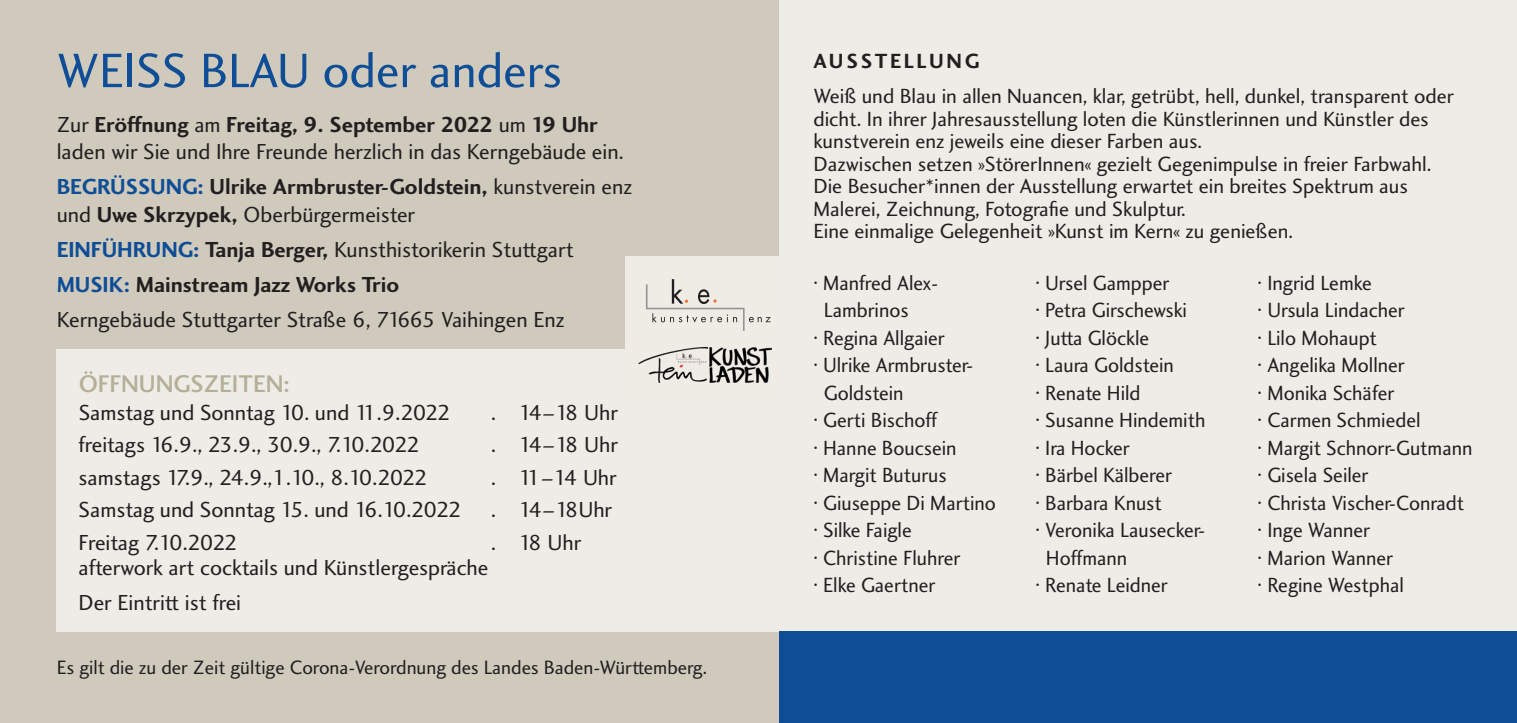
<style>
.page{position:relative;width:1517px;height:723px;background:#fff}
.page>*{position:absolute;margin:0;border:0;box-sizing:border-box;transform-origin:0 0}
.t1{font:50px "Charlotte Sans Book Plain";color:#0f4d96}
.t2{font:25px "Charlotte Sans Medium Plain";color:#b5af98}
.t3{font:22.5px/35px "Charlotte Sans Book Plain";color:#231f20}
.t4{font:22.5px "Charlotte Sans Bold Plain";color:#231f20}
.t5{font:22.5px "Charlotte Sans Book Plain";letter-spacing:-.04em;color:#231f20}
.t6{font:22.5px "Charlotte Sans Book Plain";letter-spacing:-.025em;color:#231f20}
.t7{font:21.25px/27.5px "Charlotte Sans Book Plain";color:#231f20}
.t8{font:21.25px "Charlotte Sans Bold Plain";letter-spacing:.29em;color:#231f20}
.t9{font:20px "Charlotte Sans Book Plain";color:#231f20}
.s1{font-family:"Charlotte Sans Book Plain"}
.s2{color:#0f4d96}
.s3{font-family:"Charlotte Sans Bold Plain"}
.s4{font-family:"Charlotte Sans Bold Plain";color:#0f4d96}
</style>
<div class="page">
<div style="left:0;top:0;width:780px;height:723px;background:#cfcabc"></div>
<div style="left:780px;top:0;width:737px;height:723px;background:#edece6"></div>
<div style="left:57px;top:349px;width:723px;height:282px;background:#edece6"></div>
<div style="left:625px;top:256px;width:155px;height:143px;background:#efece6"></div>
<svg style="left:645px;top:279px;width:126px;height:52px"></svg>
<img style="left:638px;top:347px;width:133px;height:35px">
<div style="left:780px;top:631px;width:737px;height:92px;background:#0f4d96"></div>
<h1 class="t1" style="left:57px;top:41px;width:507px">WEISS BLAU oder anders</h1>
<p class="t8" style="left:813px;top:49px;width:31px">Ausste</p>
<p class="t8" style="left:904px;top:49px;width:77px">llung</p>
<p class="t7" style="left:813px;top:85px;width:642px;line-height:22.5px">Weiß und Blau in allen Nuancen, klar, getrübt, hell, dunkel, transparent oder dicht. In ihrer Jahresausstellung loten die Künstlerinnen und Künstler des kunstverein enz jeweils eine dieser Farben aus.<br>Dazwischen setzen »StörerInnen« gezielt Gegenimpulse in freier Farbwahl.<br>Die Besucher*innen der Ausstellung erwartet ein breites Spektrum aus Malerei, Zeichnung, Fotografie und Skulptur.<br>Eine einmalige Gelegenheit »Kunst im Kern« zu genießen.</p>
<p class="t7" style="left:813px;top:269px;width:126px">· Manfred Alex-</p>
<p class="t7" style="left:824px;top:296px;width:86px">Lambrinos</p>
<p class="t7" style="left:813px;top:324px;width:133px">· Regina Allgaier</p>
<p class="t7" style="left:813px;top:351px;width:162px">· Ulrike Armbruster-</p>
<p class="t7" style="left:824px;top:379px;width:81px">Goldstein</p>
<p class="t7" style="left:813px;top:406px;width:125px">· Gerti Bischoff</p>
<p class="t7" style="left:813px;top:434px;width:145px">· Hanne Boucsein</p>
<p class="t7" style="left:813px;top:461px;width:135px">· Margit Buturus</p>
<p class="t7" style="left:813px;top:489px;width:184px">· Giuseppe Di Martino</p>
<p class="t7" style="left:813px;top:516px;width:100px">· Silke Faigle</p>
<p class="t7" style="left:813px;top:544px;width:148px">· Christine Fluhrer</p>
<p class="t7" style="left:813px;top:571px;width:123px">· Elke Gaertner</p>
<p class="t4" style="left:57px;top:111px;width:543px"><span class="s1">Zur</span> Eröffnung <span class="s1">am</span> Freitag, 9. September 2022 <span class="s1">um</span> 19 Uhr</p>
<p class="t3" style="left:57px;top:134px;width:568px">laden wir Sie und Ihre Freunde herzlich in das Kerngebäude ein.</p>
<p class="t4" style="left:57px;top:173px;width:577px"><span class="s2">BegrüSSu ng:</span> Ulrike Armbruster-Goldstein, <span class="s1">kunstverein enz</span></p>
<p class="t3" style="left:57px;top:196px;width:518px">und <span class="s3">Uwe Skrzypek,</span> Oberbürgermeister<br><span class="s4">Einführu ng:</span> <span class="s3">Tanja Berger,</span> Kunsthistorikerin Stuttgart</p>
<p class="t4" style="left:57px;top:271px;width:344px"><span class="s2">Musik:</span> Mainstream Jazz Works Trio</p>
<p class="t3" style="left:57px;top:301px;width:509px">Kerngebäude Stuttgarter Straße 6, 71665 Vaihingen Enz</p>
<p class="t2" style="left:79px;top:369px;width:212px">ÖFFNUNGSZEITEN:</p>
<p class="t3" style="left:79px;top:394px;width:373px">Samstag und Sonntag 10. und 11.9.2022</p>
<p class="t3" style="left:491px;top:394px;width:128px">. 14–18 Uhr</p>
<p class="t5" style="left:79px;top:431px;width:343px">freitags 16.9., 23.9., 30.9., 7.10.2022</p>
<p class="t3" style="left:491px;top:427px;width:128px">. 14–18 Uhr</p>
<p class="t5" style="left:79px;top:464px;width:351px">samstags 17.9., 24.9.,1.10., 8.10.2022</p>
<p class="t3" style="left:491px;top:459px;width:127px">. 11–14 Uhr</p>
<p class="t3" style="left:79px;top:492px;width:384px">Samstag und Sonntag 15. und 16.10.2022</p>
<p class="t3" style="left:491px;top:492px;width:122px">. 14–18Uhr</p>
<p class="t6" style="left:79px;top:529px;width:161px">Freitag 7.10.2022</p>
<p class="t3" style="left:491px;top:524px;width:91px">. 18 Uhr</p>
<p class="t3" style="left:79px;top:549px;width:411px">afterwork art cocktails und Künstlergespräche<br>Der Eintritt ist frei</p>
<p class="t7" style="left:1257px;top:269px;width:216px">· Ingrid Lemke<br>· Ursula Lindacher<br>· Lilo Mohaupt<br>· Angelika Mollner<br>· Monika Schäfer<br>· Carmen Schmiedel<br>· Margit Schnorr-Gutmann · Gisela Seiler<br>· Christa Vischer-Conradt · Inge Wanner<br>· Marion Wanner<br>· Regine Westphal</p>
<p class="t7" style="left:1035px;top:269px;width:135px">· Ursel Gampper</p>
<p class="t7" style="left:1035px;top:296px;width:153px">· Petra Girschewski</p>
<p class="t7" style="left:1035px;top:324px;width:115px">· Jutta Glöckle</p>
<p class="t7" style="left:1035px;top:351px;width:140px">· Laura Goldstein</p>
<p class="t7" style="left:1035px;top:379px;width:107px">· Renate Hild</p>
<p class="t7" style="left:1035px;top:406px;width:171px">· Susanne Hindemith</p>
<p class="t7" style="left:1035px;top:434px;width:96px">· Ira Hocker</p>
<p class="t7" style="left:1035px;top:461px;width:138px">· Bärbel Kälberer</p>
<p class="t7" style="left:1035px;top:489px;width:128px">· Barbara Knust</p>
<p class="t7" style="left:1035px;top:516px;width:171px">· Veronika Lausecker-</p>
<p class="t7" style="left:1046px;top:544px;width:83px">Hoffmann</p>
<p class="t7" style="left:1035px;top:571px;width:134px">· Renate Leidner</p>
<p class="t9" style="left:57px;top:655px;width:652px">Es gilt die zu der Zeit gültige Corona-Verordnung des Landes Baden-Württemberg.</p>
</div>
